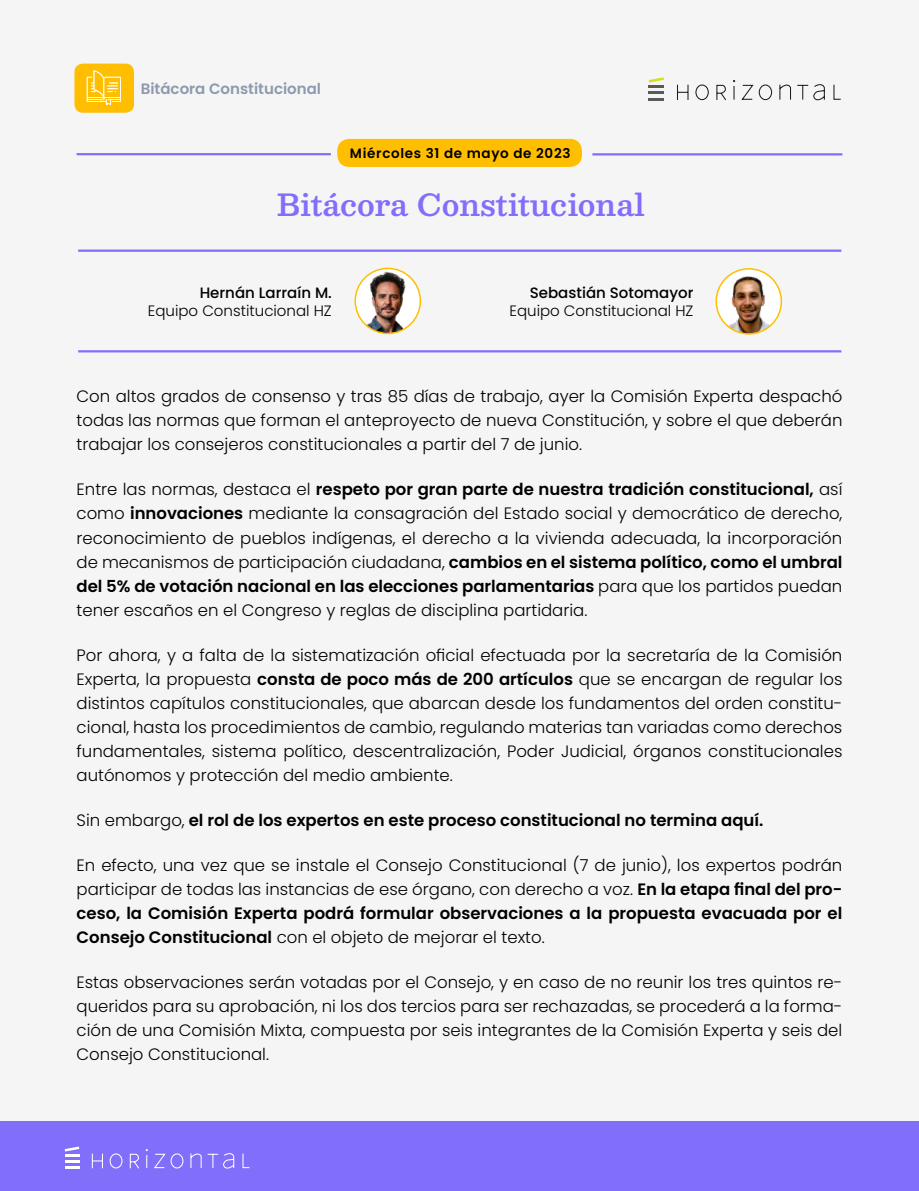
<style>
.page{position:relative;width:919px;height:1191px;background:#fff}
.page>*{position:absolute;margin:0;border:0;box-sizing:border-box;transform-origin:0 0}
.t1{font:600 30px "Besley";letter-spacing:-.005em;color:#816efb}
.t2{font:300 16.5px/24px "Poppins";color:#000;text-align:justify}
.t3{font:600 16.5px "Poppins";color:#000}
.t4{font:300 15px "Poppins";color:#000}
.t5{font:500 15px "Poppins";color:#000}
.t6{font:600 15px "Poppins";color:#8d99ae}
.t7{font:600 13.5px "Poppins";letter-spacing:.05em;color:#000}
.s1{font-weight:600}
.s2{font-weight:300}
</style>
<div class="page">
<div style="left:0;top:0;width:918px;height:1191px;background:#f5f5f5"></div>
<div style="left:337px;top:139px;width:245px;height:28px;background:#ffbe00;border-radius:12px"></div>
<hr style="left:78px;top:249px;width:763px;height:3px;background:#816efb">
<hr style="left:78px;top:350px;width:763px;height:2px;background:#816efb">
<hr style="left:77px;top:153px;width:254px;height:2px;background:#816efb">
<hr style="left:592px;top:153px;width:250px;height:2px;background:#816efb">
<div style="left:0;top:1121px;width:918px;height:70px;background:#816efb"></div>
<div style="left:74px;top:64px;width:60px;height:49px;background:#ffbe00;border-radius:9px"></div>
<svg style="left:87px;top:70px;width:34px;height:35px"></svg>
<svg style="left:648px;top:77px;width:16px;height:10px"></svg>
<hr style="left:648px;top:91px;width:15px;height:3px;background:#595959">
<svg style="left:648px;top:98px;width:15px;height:2px"></svg>
<svg style="left:677px;top:80px;width:164px;height:21px"></svg>
<hr style="left:65px;top:1153px;width:14px;height:3px;background:#fff">
<svg style="left:65px;top:1146px;width:14px;height:5px"></svg>
<svg style="left:65px;top:1160px;width:14px;height:8px"></svg>
<svg style="left:91px;top:1149px;width:159px;height:20px"></svg>
<img style="left:355px;top:268px;width:65px;height:65px;border-radius:33px">
<div style="left:354px;top:268px;width:67px;height:66px;border:2px solid #ffbe00;border-radius:50%"></div>
<img style="left:716px;top:269px;width:65px;height:65px;border-radius:33px">
<div style="left:715px;top:268px;width:67px;height:67px;border:2px solid #ffbe00;border-radius:50%"></div>
<p class="t6" style="left:141px;top:80px;width:182px">Bitácora Constitucional</p>
<p class="t7" style="left:350px;top:145px;width:222px">Miércoles 31 de mayo de 2023</p>
<h1 class="t1" style="left:277px;top:184px;width:369px">Bitácora Constitucional</h1>
<p class="t5" style="left:200px;top:284px;width:134px">Hernán Larraín M.</p>
<p class="t4" style="left:148px;top:302px;width:185px">Equipo Constitucional HZ</p>
<p class="t5" style="left:529px;top:284px;width:165px">Sebastián Sotomayor</p>
<p class="t4" style="left:509px;top:302px;width:185px">Equipo Constitucional HZ</p>
<p class="t2" style="left:77px;top:385px;width:767px">Con altos grados de consenso y tras 85 días de trabajo, ayer la Comisión Experta despachó todas las normas que forman el anteproyecto de nueva Constitución, y sobre el que deberán trabajar los consejeros constitucionales a partir del 7 de junio.</p>
<p class="t2" style="left:77px;top:478px;width:767px">Entre las normas, destaca el <span class="s1">respeto por gran parte de nuestra tradición constitucional,</span> así como <span class="s1">innovaciones</span> mediante la consagración del Estado social y democrático de derecho, reconocimiento de pueblos indígenas, el derecho a la vivienda adecuada, la incorporación de mecanismos de participación ciudadana, <span class="s1">cambios en el sistema político, como el umbral del 5% de votación nacional en las elecciones parlamentarias</span> para que los partidos puedan tener escaños en el Congreso y reglas de disciplina partidaria.</p>
<p class="t2" style="left:77px;top:643px;width:767px">Por ahora, y a falta de la sistematización oficial efectuada por la secretaría de la Comisión Experta, la propuesta <span class="s1">consta de poco más de 200 artículos</span> que se encargan de regular los distintos capítulos constitucionales, que abarcan desde los fundamentos del orden constitu&shy;cional, hasta los procedimientos de cambio, regulando materias tan variadas como derechos fundamentales, sistema político, descentralización, Poder Judicial, órganos constitucionales autónomos y protección del medio ambiente.</p>
<p class="t3" style="left:77px;top:810px;width:688px"><span class="s2">Sin embargo,</span> el rol de los expertos en este proceso constitucional no termina aquí.</p>
<p class="t2" style="left:77px;top:853px;width:767px">En efecto, una vez que se instale el Consejo Constitucional (7 de junio), los expertos podrán participar de todas las instancias de ese órgano, con derecho a voz. <span class="s1">En la etapa final del pro&shy;ceso, la Comisión Experta podrá formular observaciones a la propuesta evacuada por el Consejo Constitucional</span> con el objeto de mejorar el texto.</p>
<p class="t2" style="left:77px;top:970px;width:767px">Estas observaciones serán votadas por el Consejo, y en caso de no reunir los tres quintos re&shy;queridos para su aprobación, ni los dos tercios para ser rechazadas, se procederá a la forma&shy;ción de una Comisión Mixta, compuesta por seis integrantes de la Comisión Experta y seis del Consejo Constitucional.</p>
</div>
